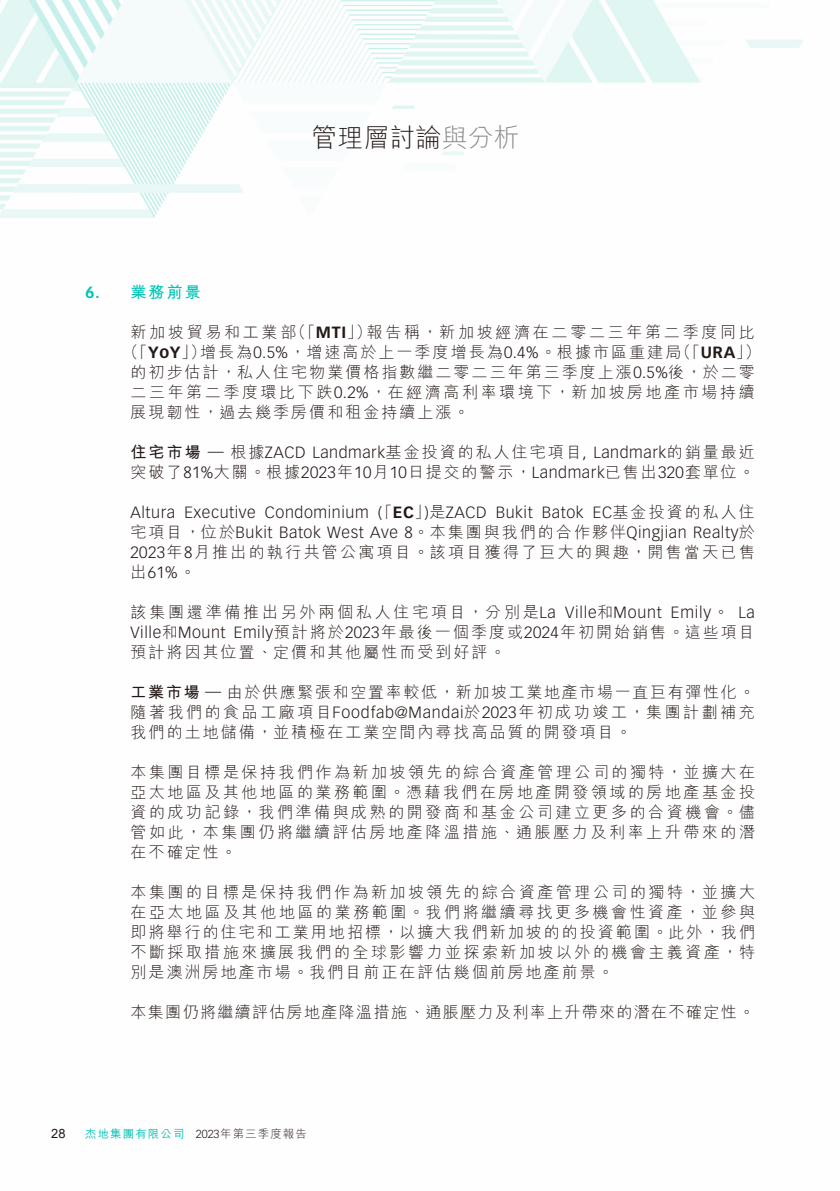
<style>
.page{position:relative;width:840px;height:1191px;background:#fff}
.page>*{position:absolute;margin:0;border:0;box-sizing:border-box;transform-origin:0 0}
.t1{font:300 26px "M Hei HK";color:#231916}
.t2{font:300 16px/20px "M Hei HK";letter-spacing:.125em;color:#231916;text-align:justify}
.t3{font:300 16px/20px "Vectora LT Std";letter-spacing:.035em;color:#231916}
.t4{font:300 16px "M Hei HK";letter-spacing:.17em;color:#231916}
.t5{font:300 16px "M Hei HK";letter-spacing:.16em;color:#231916}
.t6{font:300 16px "M Hei HK";letter-spacing:.085em;color:#231916}
.t7{font:700 16px "M Hei HK";color:#00c4b4}
.t8{font:12.8px "Arial";color:#231916}
.t9{font:500 11.4px "M Hei HK";letter-spacing:.1em;color:#00c4b4}
.s1{color:#898989}
.s2{font-family:"Vectora LT Std"}
.s3{font-family:"Vectora LT Std";font-weight:700}
.s4{font-family:"M Hei HK";font-weight:700}
.s5{font-family:"M Hei HK"}
.s6{font-weight:700}
.s7{font-family:"Vectora LT Std";font-weight:300;color:#231916}
.s8{font-weight:300;color:#231916}
</style>
<div class="page">
<img style="left:0;top:0;width:804px;height:218px">
<h1 class="t1" style="left:311px;top:124px;width:209px">管理層討論<span class="s1">與分析</span></h1>
<p class="t7" style="left:85px;top:280px;width:117px"><span class="s2">6.</span> 業務前景</p>
<p class="t4" style="left:130px;top:324px;width:625px">新加坡貿易和工業部（「<span class="s3">MTI</span>」）報告稱，新加坡經濟在二零二三年第二季度同比</p>
<p class="t2" style="left:122px;top:342px;width:639px">（「<span class="s3">YoY</span>」）增長為<span class="s2">0.5%</span>，增速高於上一季度增長為<span class="s2">0.4%</span>。根據市區重建局（「<span class="s3">URA</span>」）</p>
<p class="t2" style="left:130px;top:362px;width:625px">的初步估計，私人住宅物業價格指數繼二零二三年第三季度上漲<span class="s2">0.5%</span>後，於二零</p>
<p class="t5" style="left:130px;top:384px;width:625px">二三年第二季度環比下跌<span class="s2">0.2%</span>，在經濟高利率環境下，新加坡房地產市場持續</p>
<p class="t2" style="left:130px;top:402px;width:340px">展現韌性，過去幾季房價和租金持續上漲。</p>
<p class="t3" style="left:130px;top:442px;width:625px"><span class="s4">住宅市場</span> — <span class="s5">根據</span>ZACD Landmark<span class="s5">基金投資的私人住宅項目</span>, Landmark<span class="s5">的銷量最近</span></p>
<p class="t2" style="left:130px;top:462px;width:625px">突破了<span class="s2">81%</span>大關。根據<span class="s2">2023</span>年<span class="s2">10</span>月<span class="s2">10</span>日提交的警示，<span class="s2">Landmark</span>已售出<span class="s2">320</span>套單位。</p>
<p class="t3" style="left:130px;top:502px;width:625px">Altura Executive Condominium (<span class="s5">「</span><span class="s6">EC</span><span class="s5">」</span>)<span class="s5">是</span>ZACD Bukit Batok EC<span class="s5">基金投資的私人住宅項目，位於</span>Bukit Batok West Ave 8<span class="s5">。本集團與我們的合作夥伴</span>Qingjian Realty<span class="s5">於</span></p>
<p class="t2" style="left:130px;top:542px;width:625px"><span class="s2">2023</span>年<span class="s2">8</span>月推出的執行共管公寓項目。該項目獲得了巨大的興趣，開售當天已售</p>
<p class="t3" style="left:130px;top:562px;width:67px"><span class="s5">出</span>61%<span class="s5">。</span></p>
<p class="t2" style="left:130px;top:602px;width:625px">該集團還準備推出另外兩個私人住宅項目，分別是<span class="s2">La Ville</span>和<span class="s2">Mount Emily</span>。 <span class="s2">La Ville</span>和<span class="s2">Mount Emily</span>預計將於<span class="s2">2023</span>年最後一個季度或<span class="s2">2024</span>年初開始銷售。這些項目預計將因其位置、定價和其他屬性而受到好評。</p>
<p class="t2" style="left:130px;top:682px;width:625px"><span class="s6">工業市場</span> <span class="s2">—</span> 由於供應緊張和空置率較低，新加坡工業地產市場一直巨有彈性化。隨著我們的食品工廠項目<span class="s2">Foodfab@Mandai</span>於<span class="s2">2023</span>年初成功竣工，集團計劃補充我們的土地儲備，並積極在工業空間內尋找高品質的開發項目。</p>
<p class="t2" style="left:130px;top:762px;width:625px">本集團目標是保持我們作為新加坡領先的綜合資產管理公司的獨特，並擴大在亞太地區及其他地區的業務範圍。憑藉我們在房地產開發領域的房地產基金投資的成功記錄，我們準備與成熟的開發商和基金公司建立更多的合資機會。儘管如此，本集團仍將繼續評估房地產降溫措施、通脹壓力及利率上升帶來的潛在不確定性。</p>
<p class="t2" style="left:130px;top:882px;width:625px">本集團的目標是保持我們作為新加坡領先的綜合資產管理公司的獨特，並擴大在亞太地區及其他地區的業務範圍。我們將繼續尋找更多機會性資產，並參與即將舉行的住宅和工業用地招標，以擴大我們新加坡的的投資範圍。此外，我們不斷採取措施來擴展我們的全球影響力並探索新加坡以外的機會主義資產，特別是澳洲房地產市場。我們目前正在評估幾個前房地產前景。</p>
<p class="t6" style="left:130px;top:1004px;width:625px">本集團仍將繼續評估房地產降溫措施、通脹壓力及利率上升帶來的潛在不確定性。</p>
<p class="t8" style="left:51px;top:1124px;width:16px">28</p>
<p class="t9" style="left:85px;top:1125px;width:223px">杰地集團有限公司 <span class="s7">2023</span><span class="s8">年第三季度報告</span></p>
</div>
